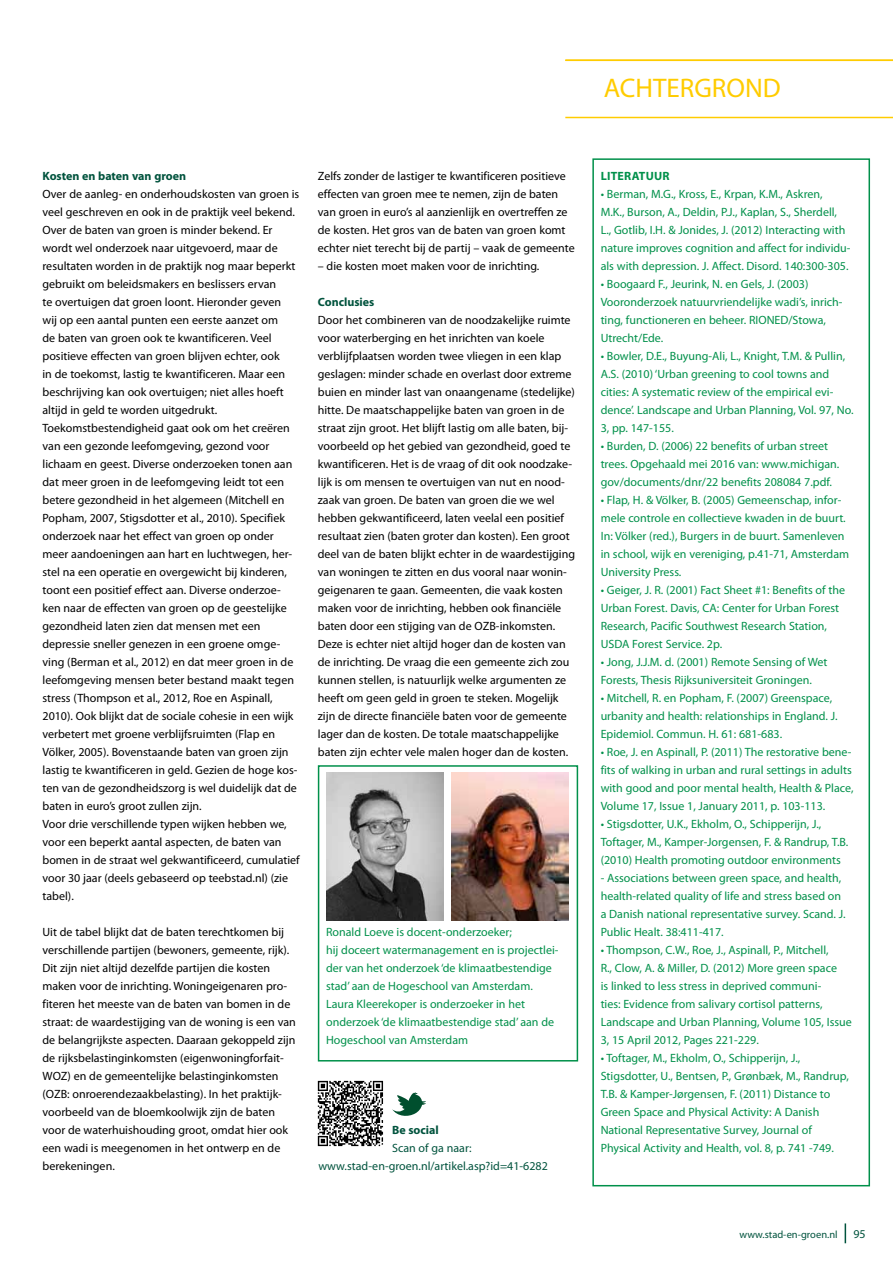
<style>
.page{position:relative;width:893px;height:1263px;background:#fff}
.page>*{position:absolute;margin:0;border:0;box-sizing:border-box;transform-origin:0 0}
.t1{font:27px "Myriad Pro";color:#fc0}
.t2{font:12px/18px "Myriad Pro";color:#000}
.t3{font:12px/18px "Myriad Pro";color:#00904a}
.t4{font:12px/18px "Myriad Pro";color:#00533d;text-align:center}
.t5{font:700 12px "Myriad Pro";color:#00533d}
.t6{font:700 12px "Myriad Pro";letter-spacing:.02em;color:#00904a}
.t7{font:10.5px "Myriad Pro";color:#00533d}
</style>
<div class="page">
<svg style="left:845px;top:1223px;width:1px;height:20px"></svg>
<hr style="left:565px;top:117px;width:328px;height:1px;background:#fc0">
<hr style="left:565px;top:60px;width:328px;height:1px;background:#fc0">
<div style="left:318px;top:765px;width:260px;height:296px;border:2px solid #00904a"></div>
<div style="left:592px;top:158px;width:278px;height:1028px;border:2px solid #00904a"></div>
<img style="left:326px;top:773px;width:117px;height:148px">
<img style="left:451px;top:773px;width:118px;height:148px">
<svg style="left:318px;top:1081px;width:65px;height:65px"></svg>
<svg style="left:392px;top:1092px;width:34px;height:24px"></svg>
<h1 class="t1" style="left:604px;top:71px;width:179px">ACHTERGROND</h1>
<p class="t5" style="left:43px;top:168px;width:145px">Kosten en baten van groen</p>
<p class="t2" style="left:43px;top:185px;width:259px">Over de aanleg- en onderhoudskosten van groen is veel geschreven en ook in de praktijk veel bekend.<br>Over de baten van groen is minder bekend. Er wordt wel onderzoek naar uitgevoerd, maar de resultaten worden in de praktijk nog maar beperkt gebruikt om beleidsmakers en beslissers ervan<br>te overtuigen dat groen loont. Hieronder geven<br>wij op een aantal punten een eerste aanzet om<br>de baten van groen ook te kwantificeren. Veel positieve effecten van groen blijven echter, ook<br>in de toekomst, lastig te kwantificeren. Maar een beschrijving kan ook overtuigen; niet alles hoeft altijd in geld te worden uitgedrukt.<br>Toekomstbestendigheid gaat ook om het creëren van een gezonde leefomgeving, gezond voor lichaam en geest. Diverse onderzoeken tonen aan dat meer groen in de leefomgeving leidt tot een betere gezondheid in het algemeen (Mitchell en Popham, 2007, Stigsdotter et al., 2010). Specifiek onderzoek naar het effect van groen op onder meer aandoeningen aan hart en luchtwegen, her&shy;stel na een operatie en overgewicht bij kinderen, toont een positief effect aan. Diverse onderzoe&shy;ken naar de effecten van groen op de geestelijke gezondheid laten zien dat mensen met een depressie sneller genezen in een groene omge&shy;ving (Berman et al., 2012) en dat meer groen in de leefomgeving mensen beter bestand maakt tegen stress (Thompson et al., 2012, Roe en Aspinall, 2010). Ook blijkt dat de sociale cohesie in een wijk verbetert met groene verblijfsruimten (Flap en Völker, 2005). Bovenstaande baten van groen zijn lastig te kwantificeren in geld. Gezien de hoge kos&shy;ten van de gezondheidszorg is wel duidelijk dat de baten in euro’s groot zullen zijn.<br>Voor drie verschillende typen wijken hebben we, voor een beperkt aantal aspecten, de baten van bomen in de straat wel gekwantificeerd, cumulatief voor 30 jaar (deels gebaseerd op teebstad.nl) (zie tabel).</p>
<p class="t2" style="left:43px;top:923px;width:255px">Uit de tabel blijkt dat de baten terechtkomen bij verschillende partijen (bewoners, gemeente, rijk).<br>Dit zijn niet altijd dezelfde partijen die kosten maken voor de inrichting. Woningeigenaren pro&shy;fiteren het meeste van de baten van bomen in de straat: de waardestijging van de woning is een van de belangrijkste aspecten. Daaraan gekoppeld zijn de rijksbelastinginkomsten (eigenwoningforfait-WOZ) en de gemeentelijke belastinginkomsten (OZB: onroerendezaakbelasting). In het praktijk&shy;voorbeeld van de bloemkoolwijk zijn de baten voor de waterhuishouding groot, omdat hier ook een wadi is meegenomen in het ontwerp en de berekeningen.</p>
<p class="t2" style="left:318px;top:167px;width:258px">Zelfs zonder de lastiger te kwantificeren positieve effecten van groen mee te nemen, zijn de baten van groen in euro’s al aanzienlijk en overtreffen ze de kosten. Het gros van de baten van groen komt echter niet terecht bij de partij – vaak de gemeente</p>
<p class="t2" style="left:318px;top:257px;width:223px">– die kosten moet maken voor de inrichting.</p>
<p class="t5" style="left:318px;top:294px;width:58px">Conclusies</p>
<p class="t2" style="left:318px;top:311px;width:259px">Door het combineren van de noodzakelijke ruimte voor waterberging en het inrichten van koele verblijfplaatsen worden twee vliegen in een klap geslagen: minder schade en overlast door extreme buien en minder last van onaangename (stedelijke) hitte. De maatschappelijke baten van groen in de straat zijn groot. Het blijft lastig om alle baten, bij&shy;voorbeeld op het gebied van gezondheid, goed te kwantificeren. Het is de vraag of dit ook noodzake&shy;lijk is om mensen te overtuigen van nut en nood&shy;zaak van groen. De baten van groen die we wel hebben gekwantificeerd, laten veelal een positief resultaat zien (baten groter dan kosten). Een groot deel van de baten blijkt echter in de waardestijging van woningen te zitten en dus vooral naar wonin&shy;geigenaren te gaan. Gemeenten, die vaak kosten maken voor de inrichting, hebben ook financiële baten door een stijging van de OZB-inkomsten.<br>Deze is echter niet altijd hoger dan de kosten van de inrichting. De vraag die een gemeente zich zou kunnen stellen, is natuurlijk welke argumenten ze heeft om geen geld in groen te steken. Mogelijk zijn de directe financiële baten voor de gemeente lager dan de kosten. De totale maatschappelijke baten zijn echter vele malen hoger dan de kosten.</p>
<p class="t3" style="left:326px;top:923px;width:234px">Ronald Loeve is docent-onderzoeker;<br>hij doceert watermanagement en is projectlei&shy;der van het onderzoek ‘de klimaatbestendige stad’ aan de Hogeschool van Amsterdam.<br>Laura Kleerekoper is onderzoeker in het onderzoek ‘de klimaatbestendige stad’ aan de Hogeschool van Amsterdam</p>
<p class="t5" style="left:392px;top:1122px;width:48px">Be social</p>
<p class="t4" style="left:318px;top:1139px;width:231px">Scan of ga naar: www.stad-en-groen.nl/artikel.asp?id=41-6282</p>
<p class="t6" style="left:601px;top:168px;width:70px">Literatuur</p>
<p class="t3" style="left:601px;top:185px;width:251px">• Berman, M.G., Kross, E., Krpan, K.M., Askren,<br>M.K., Burson, A., Deldin, P.J., Kaplan, S., Sherdell, L., Gotlib, I.H. &amp; Jonides, J. (2012) Interacting with nature improves cognition and affect for individu&shy;als with depression. J. Affect. Disord. 140:300-305.</p>
<p class="t3" style="left:601px;top:275px;width:243px">• Boogaard F., Jeurink, N. en Gels, J. (2003)<br>Vooronderzoek natuurvriendelijke wadi’s, inrich&shy;ting, functioneren en beheer. RIONED/Stowa, Utrecht/Ede.</p>
<p class="t3" style="left:601px;top:347px;width:254px">• Bowler, D.E., Buyung-Ali, L., Knight, T.M. &amp; Pullin, A.S. (2010) ‘Urban greening to cool towns and cities: A systematic review of the empirical evi&shy;dence’. Landscape and Urban Planning, Vol. 97, No.<br>3, pp. 147-155.</p>
<p class="t3" style="left:601px;top:437px;width:240px">• Burden, D. (2006) 22 benefits of urban street trees. Opgehaald mei 2016 van: www.michigan. gov/documents/dnr/22 benefits 208084 7.pdf.</p>
<p class="t3" style="left:601px;top:491px;width:250px">• Flap, H. &amp; Völker, B. (2005) Gemeenschap, infor&shy;mele controle en collectieve kwaden in de buurt.<br>In: Völker (red.), Burgers in de buurt. Samenleven in school, wijk en vereniging, p.41-71, Amsterdam University Press.</p>
<p class="t3" style="left:601px;top:581px;width:246px">• Geiger, J. R. (2001) Fact Sheet #1: Benefits of the Urban Forest. Davis, CA: Center for Urban Forest Research, Pacific Southwest Research Station, USDA Forest Service. 2p.</p>
<p class="t3" style="left:601px;top:653px;width:228px">• Jong, J.J.M. d. (2001) Remote Sensing of Wet<br>Forests, Thesis Rijksuniversiteit Groningen.</p>
<p class="t3" style="left:601px;top:689px;width:238px">• Mitchell, R. en Popham, F. (2007) Greenspace, urbanity and health: relationships in England. J.<br>Epidemiol. Commun. H. 61: 681-683.</p>
<p class="t3" style="left:601px;top:743px;width:254px">• Roe, J. en Aspinall, P. (2011) The restorative bene&shy;fits of walking in urban and rural settings in adults with good and poor mental health, Health &amp; Place, Volume 17, Issue 1, January 2011, p. 103-113.</p>
<p class="t3" style="left:601px;top:815px;width:249px">• Stigsdotter, U.K., Ekholm, O., Schipperijn, J.,<br>Toftager, M., Kamper-Jorgensen, F. &amp; Randrup, T.B. (2010) Health promoting outdoor environments</p>
<p class="t3" style="left:601px;top:869px;width:246px">- Associations between green space, and health, health-related quality of life and stress based on a Danish national representative survey. Scand. J.<br>Public Healt. 38:411-417.</p>
<p class="t3" style="left:601px;top:941px;width:253px">• Thompson, C.W., Roe, J., Aspinall, P., Mitchell,<br>R., Clow, A. &amp; Miller, D. (2012) More green space<br>is linked to less stress in deprived communi-<br>ties: Evidence from salivary cortisol patterns, Landscape and Urban Planning, Volume 105, Issue 3, 15 April 2012, Pages 221-229.</p>
<p class="t3" style="left:601px;top:1049px;width:250px">• Toftager, M., Ekholm, O., Schipperijn, J., Stigsdotter, U., Bentsen, P., Grønbæk, M., Randrup, T.B. &amp; Kamper-Jørgensen, F. (2011) Distance to Green Space and Physical Activity: A Danish National Representative Survey, Journal of Physical Activity and Health, vol. 8, p. 741 -749.</p>
<p class="t7" style="left:739px;top:1228px;width:100px">www.stad-en-groen.nl</p>
<p class="t4" style="left:853px;top:1224px;width:14px">95</p>
</div>
